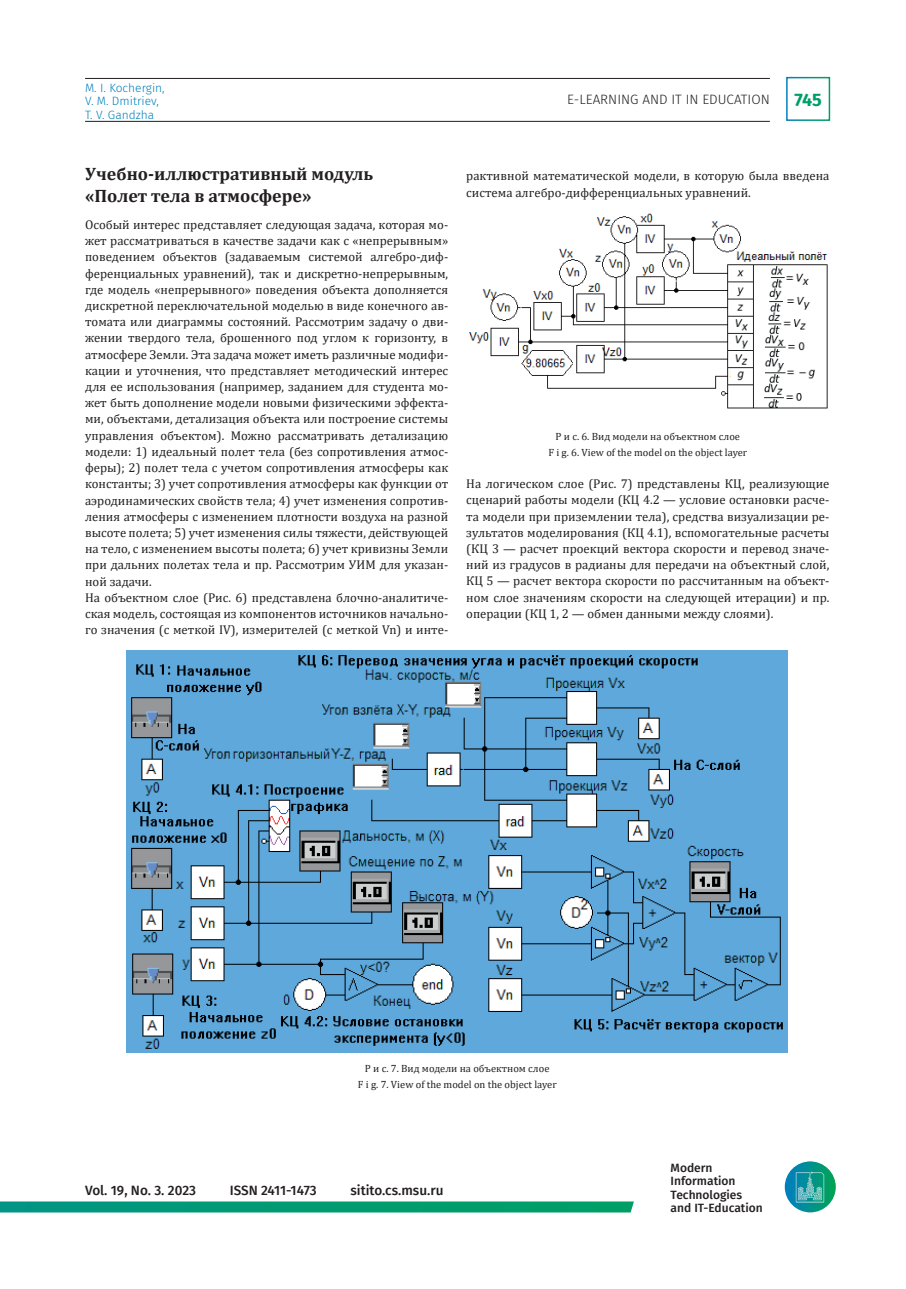
<style>
.page{position:relative;width:906px;height:1289px;background:#fff}
.page>*{position:absolute;margin:0;border:0;box-sizing:border-box;transform-origin:0 0}
.t1{font:700 18px/21.6px "Cambria";color:#231f20}
.t2{font:700 18px "Fira Sans";color:#009e67}
.t3{font:500 13.5px "Fira Sans";color:#231f20}
.t4{font:300 13.5px "Fira Sans";color:#231f20}
.t5{font:12.75px/16.2px "Cambria";color:#231f20}
.t6{font:500 12px/13.5px "Fira Sans";color:#231f20}
.t7{font:300 12px/13.5px "Fira Sans";color:#0080bf}
.t8{font:10.5px/16.2px "Cambria";color:#231f20;text-align:center}
</style>
<div class="page">
<div style="left:786px;top:77px;width:44px;height:44px;border:2px solid #fff"></div>
<hr style="left:85px;top:78px;width:685px;height:1px;background:#231f20">
<hr style="left:85px;top:121px;width:685px;height:1px;background:#231f20">
<img style="left:784px;top:1161px;width:52px;height:51px;border-radius:26px">
<svg style="left:0;top:1201px;width:634px;height:11px;background:#0b9f79"></svg>
<img style="left:469px;top:213px;width:359px;height:196px">
<img style="left:127px;top:650px;width:660px;height:402px">
<p class="t7" style="left:85px;top:81px;width:81px">M. I. Kochergin,<br>V. M. Dmitriev,<br>T. V. Gandzha</p>
<p class="t4" style="left:567px;top:90px;width:204px">E-LEARNING AND IT IN EDUCATION</p>
<h1 class="t2" style="left:794px;top:85px;width:29px">745</h1>
<h1 class="t1" style="left:85px;top:163px;width:290px">Учебно-иллюстративный модуль «Полет тела в атмосфере»</h1>
<p class="t5" style="left:85px;top:216px;width:365px">Особый интерес представляет следующая задача, которая мо&shy;жет рассматриваться в качестве задачи как с «непрерывным» поведением объектов (задаваемым системой алгебро-диф&shy;ференциальных уравнений), так и дискретно-непрерывным, где модель «непрерывного» поведения объекта дополняется дискретной переключательной моделью в виде конечного ав&shy;томата или диаграммы состояний. Рассмотрим задачу о дви&shy;жении твердого тела, брошенного под углом к горизонту, в атмосфере Земли. Эта задача может иметь различные модифи&shy;кации и уточнения, что представляет методический интерес для ее использования (например, заданием для студента мо&shy;жет быть дополнение модели новыми физическими эффекта&shy;ми, объектами, детализация объекта или построение системы управления объектом). Можно рассматривать детализацию модели: 1) идеальный полет тела (без сопротивления атмос&shy;феры); 2) полет тела с учетом сопротивления атмосферы как константы; 3) учет сопротивления атмосферы как функции от аэродинамических свойств тела; 4) учет изменения сопротив&shy;ления атмосферы с изменением плотности воздуха на разной высоте полета; 5) учет изменения силы тяжести, действующей на тело, с изменением высоты полета; 6) учет кривизны Земли при дальних полетах тела и пр. Рассмотрим УИМ для указан&shy;ной задачи.<br>На объектном слое (Рис. 6) представлена блочно-аналитиче&shy;ская модель, состоящая из компонентов источников начально&shy;го значения (с меткой IV), измерителей (с меткой Vn) и инте-</p>
<p class="t5" style="left:466px;top:168px;width:365px">рактивной математической модели, в которую была введена система алгебро-дифференциальных уравнений.</p>
<p class="t8" style="left:548px;top:428px;width:200px">Р и с. 6. Вид модели на объектном слое<br>F i g. 6. View of the model on the object layer</p>
<p class="t5" style="left:466px;top:475px;width:365px;text-align:justify">На логическом слое (Рис. 7) представлены КЦ, реализующие сценарий работы модели (КЦ 4.2 — условие остановки расче&shy;та модели при приземлении тела), средства визуализации ре&shy;зультатов моделирования (КЦ 4.1), вспомогательные расчеты (КЦ 3 — расчет проекций вектора скорости и перевод значе&shy;ний из градусов в радианы для передачи на объектный слой, КЦ 5 — расчет вектора скорости по рассчитанным на объект&shy;ном слое значениям скорости на следующей итерации) и пр. операции (КЦ 1, 2 — обмен данными между слоями).</p>
<p class="t8" style="left:358px;top:1059px;width:200px">Р и с. 7. Вид модели на объектном слое<br>F i g. 7. View of the model on the object layer</p>
<p class="t3" style="left:85px;top:1179px;width:112px">Vol. 19, No. 3. 2023</p>
<p class="t3" style="left:230px;top:1179px;width:88px">ISSN 2411-1473</p>
<p class="t3" style="left:350px;top:1179px;width:94px">sitito.cs.msu.ru</p>
<p class="t6" style="left:670px;top:1160px;width:94px">Modern<br>Information<br>Technologies and IT-Education</p>
</div>
